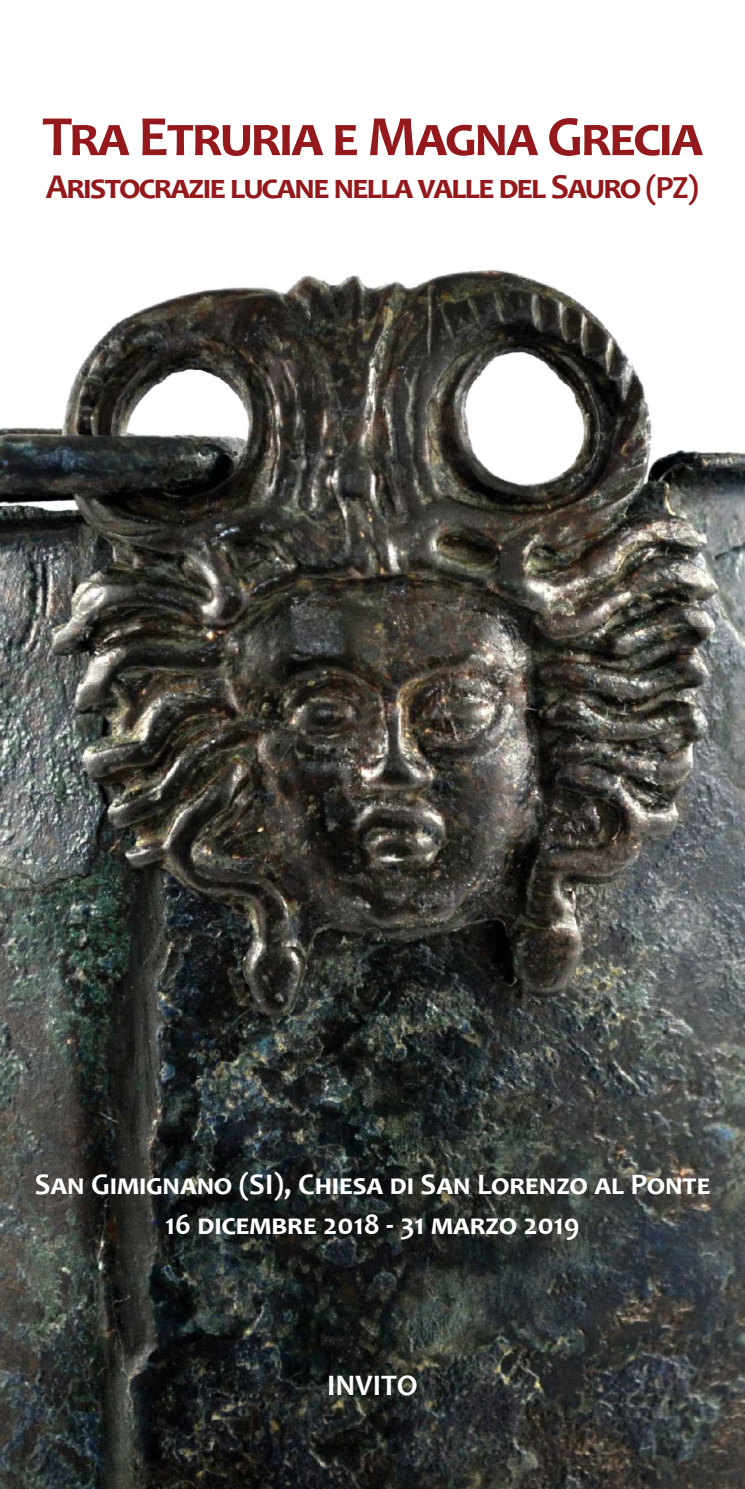
<style>
.page{position:relative;width:745px;height:1489px;background:#fff}
.page>*{position:absolute;margin:0;border:0;box-sizing:border-box;transform-origin:0 0}
.t1{font:700 57.5px "Candara";color:#94191c}
.t2{font:700 35px "Candara";letter-spacing:.02em;color:#94191c}
.t3{font:700 30px "Candara";color:#fff}
.s1{font-size:32.5px}
</style>
<div class="page">
<img style="left:0;top:269px;width:744px;height:1219px">
<p class="t1" style="left:42px;top:100px;width:658px">Tra Etruria e Magna Grecia</p>
<p class="t2" style="left:46px;top:164px;width:654px">Aristocrazie lucane nella valle del Sauro <span class="s1">(PZ)</span></p>
<p class="t3" style="left:35px;top:1165px;width:676px">San Gimignano (SI), Chiesa di San Lorenzo al Ponte</p>
<p class="t3" style="left:165px;top:1205px;width:416px">16 dicembre 2018 - 31 marzo 2019</p>
<p class="t3" style="left:327px;top:1365px;width:92px">INVITO</p>
</div>
